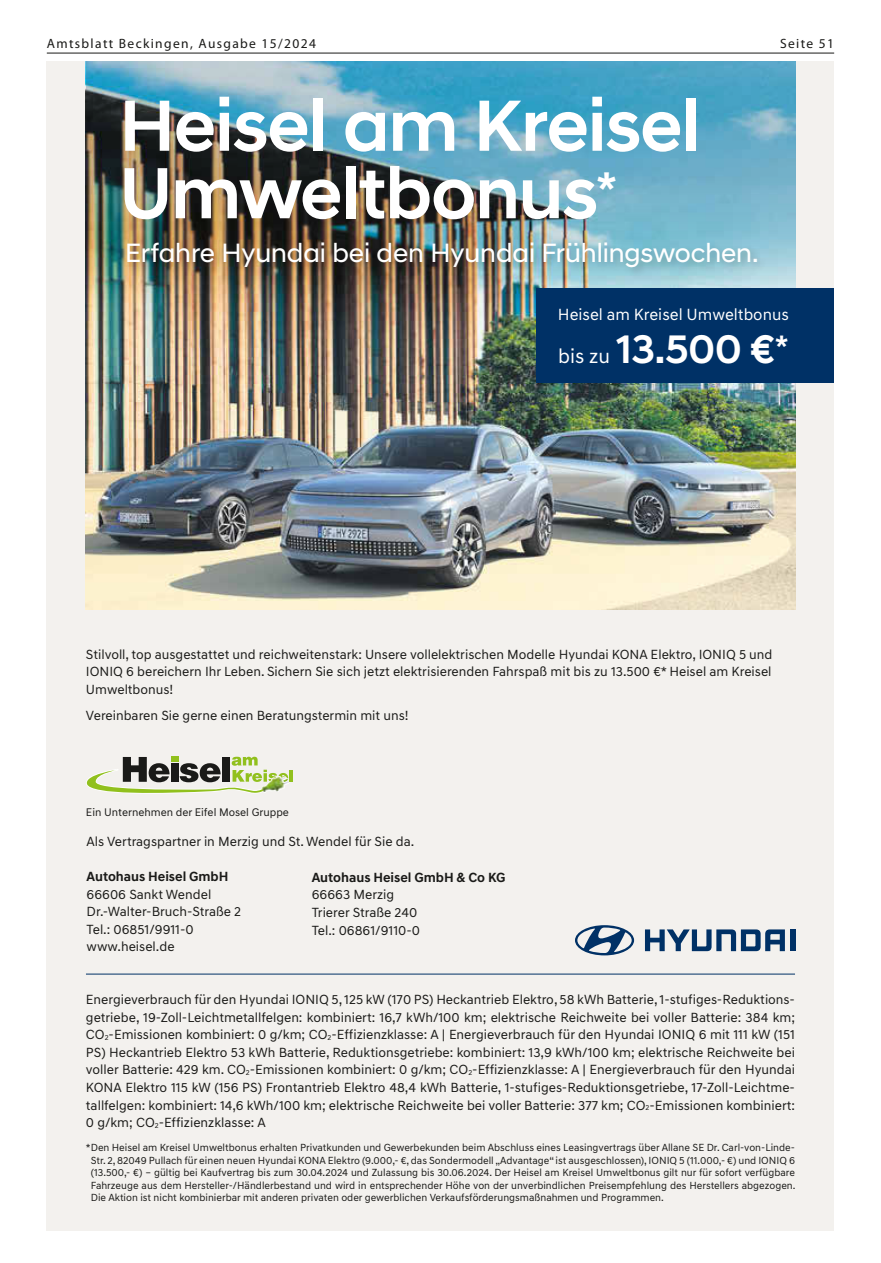
<style>
.page{position:relative;width:881px;height:1263px;background:#fff}
.page>*{position:absolute;margin:0;border:0;box-sizing:border-box;transform-origin:0 0}
.t1{font:500 73.65px/67.5px "Hyundai Sans Head";letter-spacing:-.01em;color:#fff}
.t2{font:500 40.5px "Hyundai Sans Head";color:#fff}
.t3{font:27px "Hyundai Sans Head";letter-spacing:-.005em;color:#fff}
.t4{font:16.5px "Hyundai Sans Text";color:#fff}
.t5{font:13.5px/17.5px "Hyundai Sans Text";color:#1a1a18;text-align:justify}
.t6{font:700 13.5px "Hyundai Sans Text";color:#1a1a18}
.t7{font:13.5px "Myriad Pro";letter-spacing:.1em;color:#1a1a18}
.t8{font:11.25px "Hyundai Sans Text";color:#1a1a18}
.t9{font:10.5px/12.6px "Hyundai Sans Text";color:#1a1a18;text-align:justify}
.s1{font-family:"Hyundai Sans Text";font-weight:400;font-size:20.55px}
.s2{font-size:31.5px}
.s3{font-size:7.5px}
</style>
<div class="page">
<hr style="left:47px;top:53px;width:786px;height:1px;background:#1a1a18">
<div style="left:47px;top:62px;width:786px;height:1169px;background:#f3f1ee"></div>
<img style="left:86px;top:358px;width:708px;height:251px">
<img style="left:86px;top:62px;width:708px;height:296px">
<div style="left:124px;top:240px;width:643px;height:38px;background:#1a1a18;opacity:.25"></div>
<div style="left:536px;top:288px;width:297px;height:95px;background:#003166"></div>
<hr style="left:86px;top:974px;width:708px;height:1px;background:#003166">
<svg style="left:645px;top:929px;width:139px;height:22px"></svg>
<div style="left:789px;top:929px;width:5px;height:22px;background:#003166"></div>
<svg style="left:575px;top:925px;width:59px;height:30px"></svg>
<hr style="left:289px;top:770px;width:4px;height:12px;background:#91c01d">
<svg style="left:86px;top:756px;width:204px;height:38px"></svg>
<p class="t7" style="left:47px;top:35px;width:270px">Amtsblatt Beckingen, Ausgabe 15/2024</p>
<p class="t7" style="left:779px;top:35px;width:55px">Seite 51</p>
<h1 class="t1" style="left:120px;top:92px;width:581px">Heisel am Kreisel<br>Umweltbonus<sup>*</sup></h1>
<h3 class="t3" style="left:125px;top:237px;width:635px">Erfahre Hyundai bei den Hyundai Frühlingswochen.</h3>
<p class="t4" style="left:557px;top:305px;width:232px">Heisel am Kreisel Umweltbonus</p>
<h2 class="t2" style="left:558px;top:324px;width:232px"><span class="s1">bis zu</span> 13.500 €<span class="s2">*</span></h2>
<p class="t5" style="left:86px;top:645px;width:687px">Stilvoll, top ausgestattet und reichweitenstark: Unsere vollelektrischen Modelle Hyundai KONA Elektro, IONIQ 5 und IONIQ 6 bereichern Ihr Leben. Sichern Sie sich jetzt elektrisierenden Fahrspaß mit bis zu 13.500 €* Heisel am Kreisel Umweltbonus!</p>
<p class="t5" style="left:86px;top:706px;width:324px">Vereinbaren Sie gerne einen Beratungstermin mit uns!</p>
<p class="t8" style="left:86px;top:805px;width:204px">Ein Unternehmen der Eifel Mosel Gruppe</p>
<p class="t5" style="left:87px;top:832px;width:329px">Als Vertragspartner in Merzig und St. Wendel für Sie da.</p>
<p class="t6" style="left:87px;top:868px;width:143px">Autohaus Heisel GmbH</p>
<p class="t5" style="left:87px;top:885px;width:156px;text-align:left">66606 Sankt Wendel<br>Dr.-Walter-Bruch-Straße 2<br>Tel.: 06851/9911-0 www.heisel.de</p>
<p class="t6" style="left:311px;top:869px;width:195px">Autohaus Heisel GmbH &amp; Co KG</p>
<p class="t5" style="left:311px;top:886px;width:110px;text-align:left">66663 Merzig<br>Trierer Straße 240<br>Tel.: 06861/9110-0</p>
<p class="t5" style="left:86px;top:991px;width:710px">Energieverbrauch für den Hyundai IONIQ 5, 125 kW (170 PS) Heckantrieb Elektro, 58 kWh Batterie, 1-stufiges-Reduktions&shy;getriebe, 19-Zoll-Leichtmetallfelgen: kombiniert: 16,7 kWh/100 km; elektrische Reichweite bei voller Batterie: 384 km; CO<span class="s3">2</span>-Emissionen kombiniert: 0 g/km; CO<span class="s3">2</span>-Effizienzklasse: A | Energieverbrauch für den Hyundai IONIQ 6 mit 111 kW (151<br>PS) Heckantrieb Elektro 53 kWh Batterie, Reduktionsgetriebe: kombiniert: 13,9 kWh/100 km; elektrische Reichweite bei voller Batterie: 429 km. CO<span class="s3">2</span>-Emissionen kombiniert: 0 g/km; CO<span class="s3">2</span>-Effizienzklasse: A | Energieverbrauch für den Hyundai KONA Elektro 115 kW (156 PS) Frontantrieb Elektro 48,4 kWh Batterie, 1-stufiges-Reduktionsgetriebe, 17-Zoll-Leichtme&shy;tallfelgen: kombiniert: 14,6 kWh/100 km; elektrische Reichweite bei voller Batterie: 377 km; CO<span class="s3">2</span>-Emissionen kombiniert:<br>0 g/km; CO<span class="s3">2</span>-Effizienzklasse: A</p>
<p class="t9" style="left:91px;top:1141px;width:706px;text-indent:-5px">*Den Heisel am Kreisel Umweltbonus erhalten Privatkunden und Gewerbekunden beim Abschluss eines Leasingvertrags über Allane SE Dr. Carl-von-Linde-Str. 2, 82049 Pullach für einen neuen Hyundai KONA Elektro (9.000,- €, das Sondermodell „Advantage“ ist ausgeschlossen), IONIQ 5 (11.000,- €) und IONIQ 6 (13.500,- €) – gültig bei Kaufvertrag bis zum 30.04.2024 und Zulassung bis 30.06.2024. Der Heisel am Kreisel Umweltbonus gilt nur für sofort verfügbare Fahrzeuge aus dem Hersteller-/Händlerbestand und wird in entsprechender Höhe von der unverbindlichen Preisempfehlung des Herstellers abgezogen.<br>Die Aktion ist nicht kombinierbar mit anderen privaten oder gewerblichen Verkaufsförderungsmaßnahmen und Programmen.</p>
</div>
